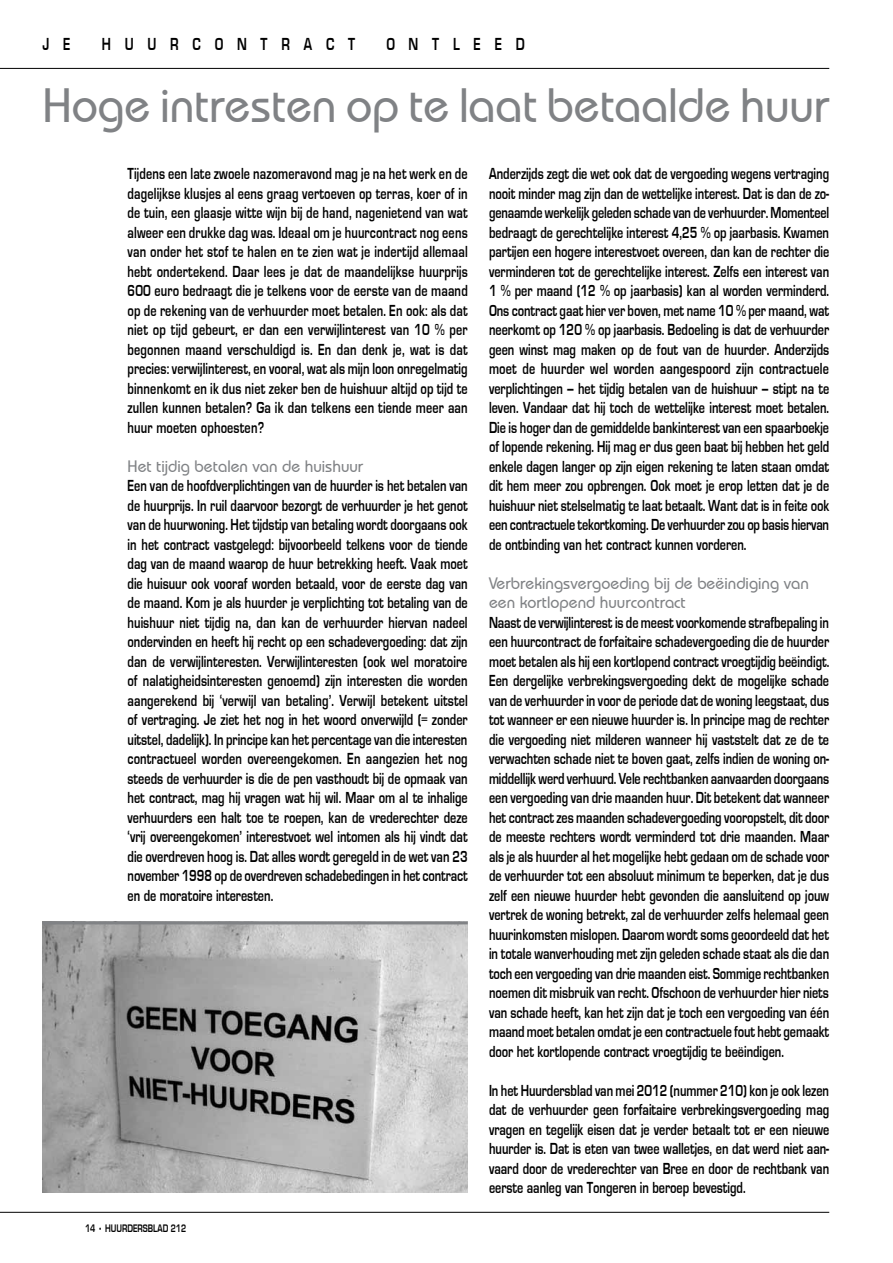
<style>
.page{position:relative;width:893px;height:1263px;background:#fff}
.page>*{position:absolute;margin:0;border:0;box-sizing:border-box;transform-origin:0 0}
.t1{font:500 48px "Bauhaus IT Cby BT";letter-spacing:-.005em;color:#808285}
.t2{font:18px "Eurose Cond";letter-spacing:.86em;color:#000}
.t3{font:16.5px/19.5px "Eurose Cond";color:#000;text-align:justify}
.t4{font:500 16.5px/19.5px "Bauhaus IT Cby BT";color:#808285}
.t5{font:11.25px "Eurose Cond";color:#000}
</style>
<div class="page">
<hr style="left:0;top:1212px;width:829px;height:1px;background:#000">
<hr style="left:0;top:68px;width:829px;height:1px;background:#000">
<img style="left:43px;top:924px;width:425px;height:269px">
<hr style="left:43px;top:921px;width:425px;height:3px;background:#808285">
<p class="t2" style="left:43px;top:34px;width:30px">j e</p>
<p class="t2" style="left:102px;top:34px;width:253px">h u u r cont r a ct</p>
<p class="t2" style="left:386px;top:34px;width:140px">ont l e e d</p>
<h1 class="t1" style="left:43px;top:75px;width:788px">Hoge intresten op te laat betaalde huur</h1>
<p class="t3" style="left:128px;top:164px;width:342px">Tijdens een late zwoele nazomeravond mag je na het werk en de dagelijkse klusjes al eens graag vertoeven op terras, koer of in de tuin, een glaasje witte wijn bij de hand, nagenietend van wat alweer een drukke dag was. Ideaal om je huurcontract nog eens van onder het stof te halen en te zien wat je indertijd allemaal hebt ondertekend. Daar lees je dat de maandelijkse huurprijs 600 euro bedraagt die je telkens voor de eerste van de maand op de rekening van de verhuurder moet betalen. En ook: als dat niet op tijd gebeurt, er dan een verwijlinterest van 10 % per begonnen maand verschuldigd is. En dan denk je, wat is dat precies: verwijlinterest, en vooral, wat als mijn loon onregelmatig binnenkomt en ik dus niet zeker ben de huishuur altijd op tijd te zullen kunnen betalen? Ga ik dan telkens een tiende meer aan huur moeten ophoesten?</p>
<p class="t4" style="left:128px;top:456px;width:237px">Het tijdig betalen van de huishuur</p>
<p class="t3" style="left:128px;top:476px;width:342px">Een van de hoofdverplichtingen van de huurder is het betalen van de huurprijs. In ruil daarvoor bezorgt de verhuurder je het genot van de huurwoning. Het tijdstip van betaling wordt doorgaans ook in het contract vastgelegd: bijvoorbeeld telkens voor de tiende dag van de maand waarop de huur betrekking heeft. Vaak moet die huisuur ook vooraf worden betaald, voor de eerste dag van de maand. Kom je als huurder je verplichting tot betaling van de huishuur niet tijdig na, dan kan de verhuurder hiervan nadeel ondervinden en heeft hij recht op een schadevergoeding: dat zijn dan de verwijlinteresten. Verwijlinteresten (ook wel moratoire of nalatigheidsinteresten genoemd) zijn interesten die worden aangerekend bij ‘verwijl van betaling’. Verwijl betekent uitstel of vertraging. Je ziet het nog in het woord onverwijld (= zonder uitstel, dadelijk). In principe kan het percentage van die interesten contractueel worden overeengekomen. En aangezien het nog steeds de verhuurder is die de pen vasthoudt bij de opmaak van het contract, mag hij vragen wat hij wil. Maar om al te inhalige verhuurders een halt toe te roepen, kan de vrederechter deze ‘vrij overeengekomen’ interestvoet wel intomen als hij vindt dat die overdreven hoog is. Dat alles wordt geregeld in de wet van 23 november 1998 op de overdreven schadebedingen in het contract en de moratoire interesten.</p>
<p class="t5" style="left:85px;top:1222px;width:103px">14 • Huurdersblad 212</p>
<p class="t3" style="left:489px;top:164px;width:342px">Anderzijds zegt die wet ook dat de vergoeding wegens vertraging nooit minder mag zijn dan de wettelijke interest. Dat is dan de zo&shy;genaamde werkelijk geleden schade van de verhuurder. Momenteel bedraagt de gerechtelijke interest 4,25 % op jaarbasis. Kwamen partijen een hogere interestvoet overeen, dan kan de rechter die verminderen tot de gerechtelijke interest. Zelfs een interest van 1 % per maand (12 % op jaarbasis) kan al worden verminderd.<br>Ons contract gaat hier ver boven, met name 10 % per maand, wat neerkomt op 120 % op jaarbasis. Bedoeling is dat de verhuurder geen winst mag maken op de fout van de huurder. Anderzijds moet de huurder wel worden aangespoord zijn contractuele verplichtingen – het tijdig betalen van de huishuur – stipt na te leven. Vandaar dat hij toch de wettelijke interest moet betalen.<br>Die is hoger dan de gemiddelde bankinterest van een spaarboekje of lopende rekening. Hij mag er dus geen baat bij hebben het geld enkele dagen langer op zijn eigen rekening te laten staan omdat dit hem meer zou opbrengen. Ook moet je erop letten dat je de huishuur niet stelselmatig te laat betaalt. Want dat is in feite ook een contractuele tekortkoming. De verhuurder zou op basis hiervan de ontbinding van het contract kunnen vorderen.</p>
<p class="t4" style="left:489px;top:573px;width:321px">Verbrekingsvergoeding bij de beëindiging van een kortlopend huurcontract</p>
<p class="t3" style="left:489px;top:613px;width:342px">Naast de verwijlinterest is de meest voorkomende strafbepaling in een huurcontract de forfaitaire schadevergoeding die de huurder moet betalen als hij een kortlopend contract vroegtijdig beëindigt.<br>Een dergelijke verbrekingsvergoeding dekt de mogelijke schade van de verhuurder in voor de periode dat de woning leegstaat, dus tot wanneer er een nieuwe huurder is. In principe mag de rechter die vergoeding niet milderen wanneer hij vaststelt dat ze de te verwachten schade niet te boven gaat, zelfs indien de woning on&shy;middellijk werd verhuurd. Vele rechtbanken aanvaarden doorgaans een vergoeding van drie maanden huur. Dit betekent dat wanneer het contract zes maanden schadevergoeding vooropstelt, dit door de meeste rechters wordt verminderd tot drie maanden. Maar als je als huurder al het mogelijke hebt gedaan om de schade voor de verhuurder tot een absoluut minimum te beperken, dat je dus zelf een nieuwe huurder hebt gevonden die aansluitend op jouw vertrek de woning betrekt, zal de verhuurder zelfs helemaal geen huurinkomsten mislopen. Daarom wordt soms geoordeeld dat het in totale wanverhouding met zijn geleden schade staat als die dan toch een vergoeding van drie maanden eist. Sommige rechtbanken noemen dit misbruik van recht. Ofschoon de verhuurder hier niets van schade heeft, kan het zijn dat je toch een vergoeding van één maand moet betalen omdat je een contractuele fout hebt gemaakt door het kortlopende contract vroegtijdig te beëindigen.</p>
<p class="t3" style="left:489px;top:1081px;width:342px">In het Huurdersblad van mei 2012 (nummer 210) kon je ook lezen dat de verhuurder geen forfaitaire verbrekingsvergoeding mag vragen en tegelijk eisen dat je verder betaalt tot er een nieuwe huurder is. Dat is eten van twee walletjes, en dat werd niet aan&shy;vaard door de vrederechter van Bree en door de rechtbank van eerste aanleg van Tongeren in beroep bevestigd.</p>
</div>
